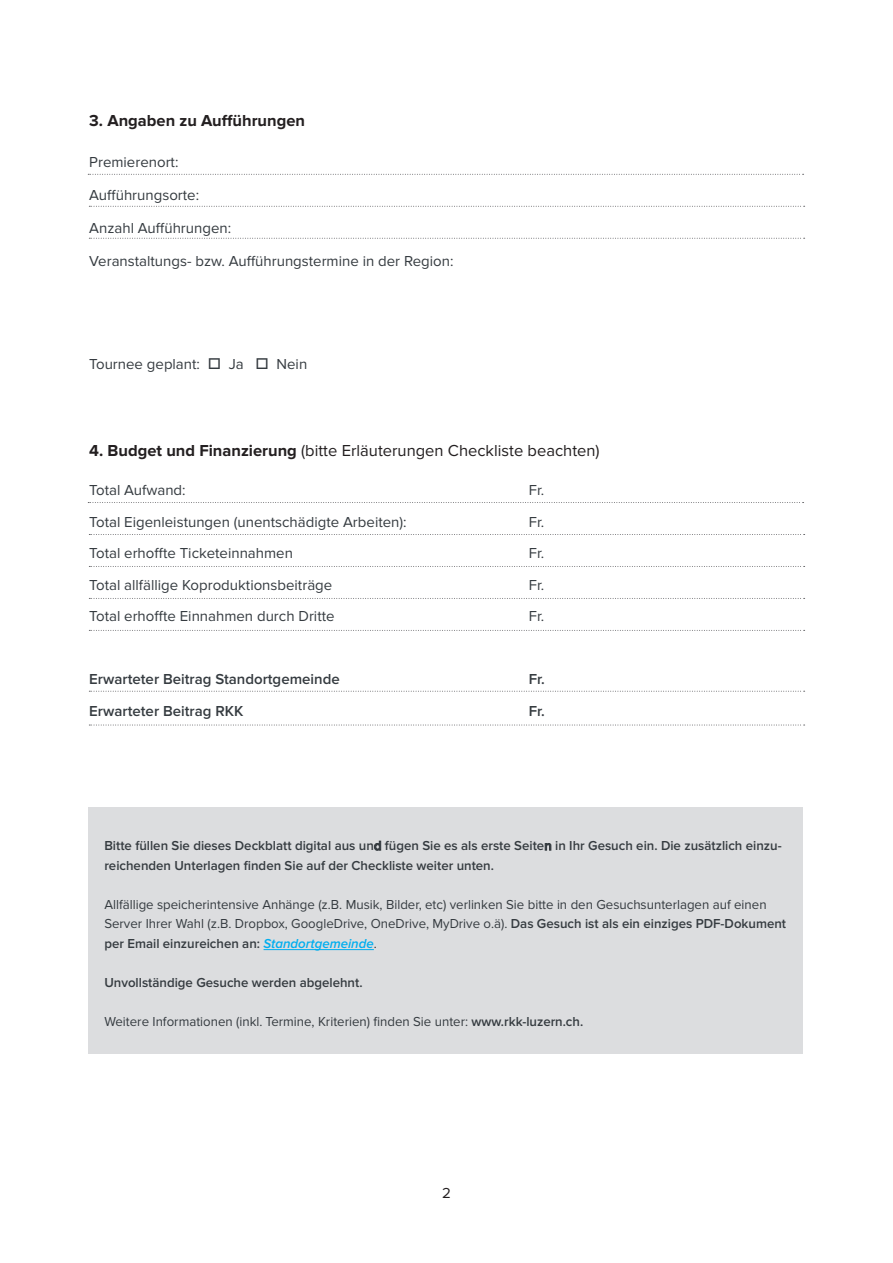
<style>
.page{position:relative;width:893px;height:1263px;background:#fff}
.page>*{position:absolute;margin:0;border:0;box-sizing:border-box;transform-origin:0 0}
.t1{font:16.5px "Proxima Nova";color:#231f20}
.t2{font:700 16.5px "Proxima Nova";color:#231f20}
.t3{font:15px "Proxima Nova";color:#353b40}
.t4{font:600 15px "Proxima Nova";color:#353b40}
.t5{font:15px "Proxima Nova";color:#231f20}
.t6{font:13.5px/19.5px "Proxima Nova";color:#353b40}
.t7{font:600 13.5px/19.5px "Proxima Nova";color:#353b40}
.s1{font-weight:700}
.s2{font-weight:600}
.s3{font-weight:600;font-style:italic;color:#00aeef}
</style>
<div class="page">
<svg style="left:88px;top:502px;width:716px;height:1px"></svg>
<svg style="left:88px;top:174px;width:716px;height:1px"></svg>
<svg style="left:89px;top:534px;width:716px;height:1px"></svg>
<svg style="left:89px;top:206px;width:716px;height:1px"></svg>
<svg style="left:89px;top:566px;width:716px;height:1px"></svg>
<svg style="left:89px;top:238px;width:716px;height:1px"></svg>
<svg style="left:89px;top:598px;width:716px;height:1px"></svg>
<svg style="left:89px;top:630px;width:716px;height:1px"></svg>
<svg style="left:89px;top:691px;width:716px;height:1px"></svg>
<svg style="left:89px;top:725px;width:716px;height:1px"></svg>
<div style="left:88px;top:807px;width:715px;height:246px;background:#dcdddf"></div>
<hr style="left:264px;top:949px;width:110px;height:1px;background:#00aeef">
<p class="t2" style="left:89px;top:111px;width:217px">3. Angaben zu Aufführungen</p>
<p class="t3" style="left:89px;top:153px;width:91px">Premierenort:</p>
<p class="t3" style="left:89px;top:186px;width:111px">Aufführungsorte:</p>
<p class="t3" style="left:89px;top:219px;width:143px">Anzahl Aufführungen:</p>
<p class="t3" style="left:89px;top:252px;width:366px">Veranstaltungs- bzw. Aufführungstermine in der Region:</p>
<p class="t3" style="left:89px;top:355px;width:219px">Tournee geplant: □ Ja □ Nein</p>
<p class="t1" style="left:89px;top:441px;width:512px"><span class="s1">4. Budget und Finanzierung</span> (bitte Erläuterungen Checkliste beachten)</p>
<p class="t3" style="left:89px;top:481px;width:98px">Total Aufwand:</p>
<p class="t3" style="left:529px;top:481px;width:17px">Fr.</p>
<p class="t3" style="left:89px;top:513px;width:319px">Total Eigenleistungen (unentschädigte Arbeiten):</p>
<p class="t3" style="left:529px;top:513px;width:17px">Fr.</p>
<p class="t3" style="left:89px;top:544px;width:205px">Total erhoffte Ticketeinnahmen</p>
<p class="t3" style="left:529px;top:544px;width:17px">Fr.</p>
<p class="t3" style="left:89px;top:576px;width:244px">Total allfällige Koproduktionsbeiträge</p>
<p class="t3" style="left:529px;top:576px;width:17px">Fr.</p>
<p class="t3" style="left:89px;top:607px;width:247px">Total erhoffte Einnahmen durch Dritte</p>
<p class="t3" style="left:529px;top:607px;width:17px">Fr.</p>
<p class="t4" style="left:89px;top:670px;width:252px">Erwarteter Beitrag Standortgemeinde</p>
<p class="t4" style="left:529px;top:670px;width:18px">Fr.</p>
<p class="t4" style="left:89px;top:702px;width:156px">Erwarteter Beitrag RKK</p>
<p class="t4" style="left:529px;top:702px;width:18px">Fr.</p>
<p class="t7" style="left:104px;top:836px;width:679px">Bitte füllen Sie dieses Deckblatt digital aus und fügen Sie es als erste Seiten in Ihr Gesuch ein. Die zusätzlich einzu&shy;reichenden Unterlagen finden Sie auf der Checkliste weiter unten.</p>
<p class="t6" style="left:104px;top:895px;width:683px">Allfällige speicherintensive Anhänge (z.B. Musik, Bilder, etc) verlinken Sie bitte in den Gesuchsunterlagen auf einen<br>Server Ihrer Wahl (z.B. Dropbox, GoogleDrive, OneDrive, MyDrive o.ä). <span class="s2">Das Gesuch ist als ein einziges PDF-Dokument per Email einzureichen an:</span> <span class="s3">Standortgemeinde</span>.</p>
<p class="t7" style="left:104px;top:973px;width:260px">Unvollständige Gesuche werden abgelehnt.</p>
<p class="t6" style="left:104px;top:1012px;width:480px">Weitere Informationen (inkl. Termine, Kriterien) finden Sie unter: <span class="s2">www.rkk-luzern.ch.</span></p>
<p class="t5" style="left:442px;top:1184px;width:10px">2</p>
</div>
